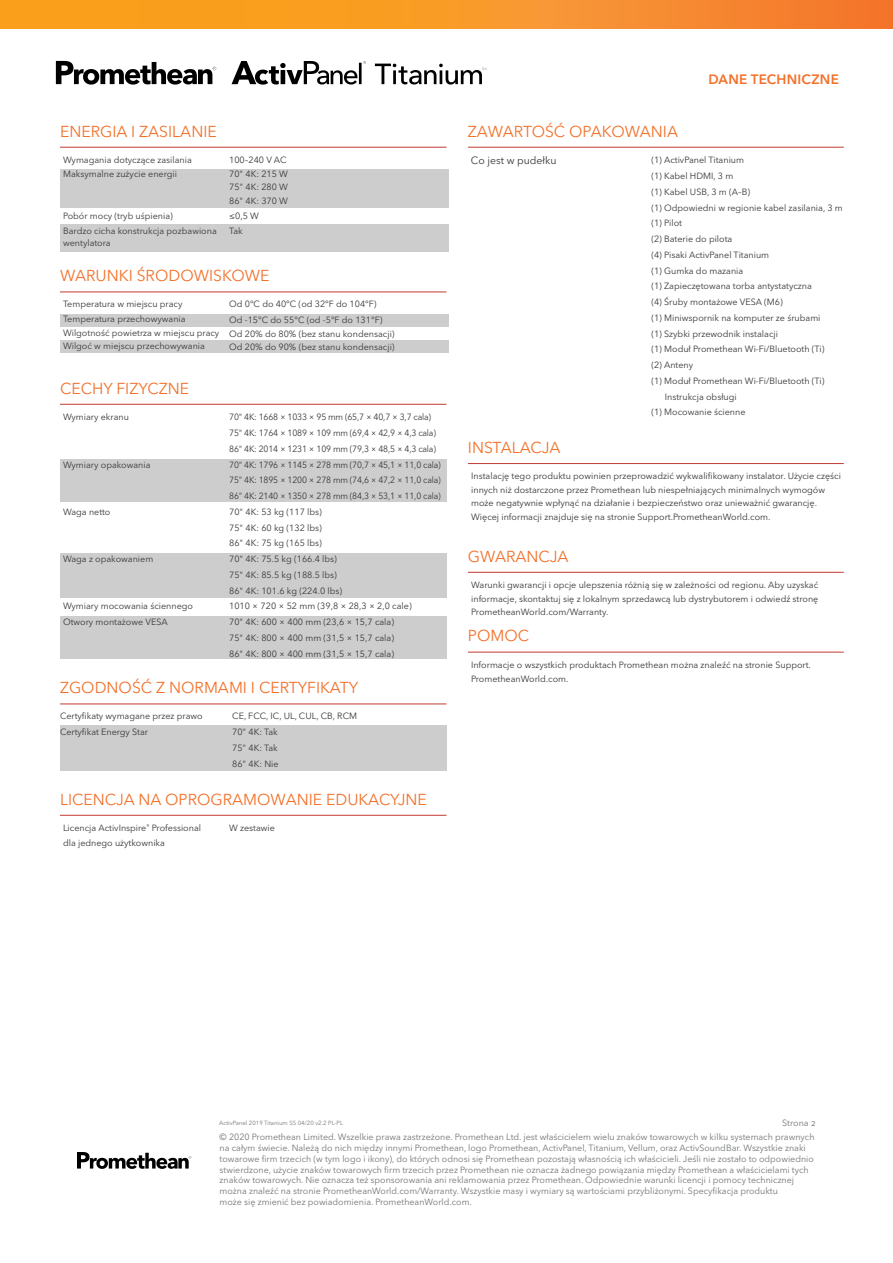
<style>
.page{position:relative;width:893px;height:1263px;background:#fff}
.page>*{position:absolute;margin:0;border:0;box-sizing:border-box;transform-origin:0 0}
.t1{font:15.75px "Avenir Next LT Pro";color:#f37029}
.t2{font:600 13.5px "Avenir Next LT Pro";letter-spacing:.015em;color:#f37029}
.t3{font:10.5px "Avenir Next LT Pro";color:#363739}
.t4{font:9px/13.5px "Avenir Next LT Pro";color:#363739}
.t5{font:9px/10.8px "Avenir Next LT Pro";color:#737577}
.t6{font:9px/15.8px "Avenir Next LT Pro";color:#363739;scale:.96 1}
.t7{font:6px "Avenir Next LT Pro";color:#737577}
</style>
<div class="page">
<div style="left:60px;top:169px;width:388px;height:39px;background:#cdcdce"></div>
<div style="left:60px;top:224px;width:388px;height:27px;background:#cdcdce"></div>
<div style="left:60px;top:459px;width:386px;height:43px;background:#cdcdce"></div>
<div style="left:60px;top:553px;width:386px;height:44px;background:#cdcdce"></div>
<div style="left:60px;top:617px;width:386px;height:42px;background:#cdcdce"></div>
<div style="left:60px;top:725px;width:386px;height:45px;background:#cdcdce"></div>
<div style="left:60px;top:315px;width:388px;height:12px;background:#cdcdce"></div>
<div style="left:60px;top:341px;width:388px;height:12px;background:#cdcdce"></div>
<hr style="left:60px;top:147px;width:386px;height:1px;background:#c33b32">
<hr style="left:468px;top:572px;width:376px;height:1px;background:#c33b32">
<hr style="left:468px;top:463px;width:376px;height:1px;background:#c33b32">
<hr style="left:468px;top:147px;width:376px;height:1px;background:#c33b32">
<hr style="left:468px;top:652px;width:376px;height:1px;background:#c33b32">
<hr style="left:60px;top:404px;width:386px;height:1px;background:#c33b32">
<hr style="left:60px;top:703px;width:386px;height:1px;background:#c33b32">
<hr style="left:60px;top:292px;width:386px;height:1px;background:#c33b32">
<hr style="left:60px;top:815px;width:386px;height:1px;background:#c33b32">
<div style="left:0;top:0;width:893px;height:29px;background:linear-gradient(to right,#faa919,#f58035)"></div>
<svg style="left:56px;top:61px;width:160px;height:24px"></svg>
<svg style="left:232px;top:61px;width:134px;height:24px"></svg>
<svg style="left:375px;top:64px;width:111px;height:21px"></svg>
<svg style="left:77px;top:1152px;width:114px;height:17px"></svg>
<h1 class="t1" style="left:60px;top:122px;width:158px">ENERGIA I ZASILANIE</h1>
<p class="t4" style="left:63px;top:153px;width:130px">Wymagania dotyczące zasilania<br>Maksymalne zużycie energii</p>
<p class="t4" style="left:63px;top:208px;width:155px;line-height:15px">Pobór mocy (tryb uśpienia)<br>Bardzo cicha konstrukcja pozbawiona</p>
<p class="t4" style="left:63px;top:236px;width:49px">wentylatora</p>
<p class="t4" style="left:229px;top:153px;width:60px">100–240 V AC<br>70" 4K: 215 W<br>75" 4K: 280 W<br>86" 4K: 370 W</p>
<p class="t4" style="left:229px;top:208px;width:31px;line-height:15px">≤0,5 W<br>Tak</p>
<h1 class="t1" style="left:60px;top:266px;width:211px">WARUNKI ŚRODOWISKOWE</h1>
<p class="t4" style="left:63px;top:297px;width:124px;line-height:15px">Temperatura w miejscu pracy<br>Temperatura przechowywania</p>
<p class="t4" style="left:63px;top:326px;width:158px">Wilgotność powietrza w miejscu pracy<br>Wilgoć w miejscu przechowywania</p>
<p class="t4" style="left:229px;top:296px;width:155px;line-height:15.8px">Od 0°C do 40°C (od 32°F do 104°F)<br>Od -15°C do 55°C (od -5°F do 131°F)</p>
<p class="t4" style="left:229px;top:327px;width:167px">Od 20% do 80% (bez stanu kondensacji)<br>Od 20% do 90% (bez stanu kondensacji)</p>
<h1 class="t1" style="left:60px;top:379px;width:131px">CECHY FIZYCZNE</h1>
<p class="t4" style="left:63px;top:410px;width:67px">Wymiary ekranu</p>
<p class="t4" style="left:63px;top:458px;width:89px">Wymiary opakowania</p>
<p class="t4" style="left:63px;top:505px;width:49px">Waga netto</p>
<p class="t4" style="left:63px;top:552px;width:92px">Waga z opakowaniem</p>
<p class="t4" style="left:63px;top:598px;width:131px;line-height:15.8px">Wymiary mocowania ściennego<br>Otwory montażowe VESA</p>
<p class="t6" style="left:229px;top:409px;width:222px">70" 4K: 1668 × 1033 × 95 mm (65,7 × 40,7 × 3,7 cala)<br>75" 4K: 1764 × 1089 × 109 mm (69,4 × 42,9 × 4,3 cala)<br>86" 4K: 2014 × 1231 × 109 mm (79,3 × 48,5 × 4,3 cala)<br>70" 4K: 1796 × 1145 × 278 mm (70,7 × 45,1 × 11,0 cala)<br>75" 4K: 1895 × 1200 × 278 mm (74,6 × 47,2 × 11,0 cala)<br>86" 4K: 2140 × 1350 × 278 mm (84,3 × 53,1 × 11,0 cala)<br>70" 4K: 53 kg (117 lbs)<br>75" 4K: 60 kg (132 lbs)<br>86" 4K: 75 kg (165 lbs)<br>70" 4K: 75.5 kg (166.4 lbs)<br>75" 4K: 85.5 kg (188.5 lbs)<br>86" 4K: 101.6 kg (224.0 lbs)<br>1010 × 720 × 52 mm (39,8 × 28,3 × 2,0 cale)<br>70" 4K: 600 × 400 mm (23,6 × 15,7 cala)<br>75" 4K: 800 × 400 mm (31,5 × 15,7 cala)<br>86" 4K: 800 × 400 mm (31,5 × 15,7 cala)</p>
<h1 class="t1" style="left:60px;top:678px;width:300px">ZGODNOŚĆ Z NORMAMI I CERTYFIKATY</h1>
<p class="t4" style="left:60px;top:708px;width:144px;line-height:15.8px">Certyfikaty wymagane przez prawo<br>Certyfikat Energy Star</p>
<p class="t4" style="left:232px;top:708px;width:126px;line-height:15.8px">CE, FCC, IC, UL, CUL, CB, RCM<br>70" 4K: Tak<br>75" 4K: Tak<br>86" 4K: Nie</p>
<h1 class="t1" style="left:60px;top:790px;width:368px">LICENCJA NA OPROGRAMOWANIE EDUKACYJNE</h1>
<p class="t4" style="left:63px;top:820px;width:140px;line-height:15.8px">Licencja ActivInspire<sup>®</sup> Professional dla jednego użytkownika</p>
<p class="t4" style="left:229px;top:821px;width:47px">W zestawie</p>
<h2 class="t2" style="left:708px;top:71px;width:132px">DANE TECHNICZNE</h2>
<h1 class="t1" style="left:468px;top:122px;width:212px">ZAWARTOŚĆ OPAKOWANIA</h1>
<p class="t3" style="left:471px;top:155px;width:87px">Co jest w pudełku</p>
<p class="t4" style="left:651px;top:153px;width:94px">(1) ActivPanel Titanium</p>
<p class="t4" style="left:651px;top:169px;width:83px">(1) Kabel HDMI, 3 m</p>
<p class="t4" style="left:651px;top:185px;width:100px">(1) Kabel USB, 3 m (A–B)</p>
<p class="t4" style="left:651px;top:201px;width:193px">(1) Odpowiedni w regionie kabel zasilania, 3 m</p>
<p class="t4" style="left:651px;top:216px;width:32px">(1) Pilot</p>
<p class="t4" style="left:651px;top:232px;width:83px">(2) Baterie do pilota</p>
<p class="t4" style="left:651px;top:248px;width:119px">(4) Pisaki ActivPanel Titanium</p>
<p class="t4" style="left:651px;top:264px;width:93px">(1) Gumka do mazania</p>
<p class="t4" style="left:651px;top:279px;width:162px">(1) Zapieczętowana torba antystatyczna</p>
<p class="t4" style="left:651px;top:295px;width:133px">(4) Śruby montażowe VESA (M6)</p>
<p class="t4" style="left:651px;top:311px;width:171px">(1) Miniwspornik na komputer ze śrubami</p>
<p class="t4" style="left:651px;top:327px;width:128px">(1) Szybki przewodnik instalacji</p>
<p class="t4" style="left:651px;top:342px;width:175px">(1) Moduł Promethean Wi-Fi/Bluetooth (Ti)</p>
<p class="t4" style="left:651px;top:358px;width:43px">(2) Anteny</p>
<p class="t4" style="left:651px;top:374px;width:175px">(1) Moduł Promethean Wi-Fi/Bluetooth (Ti)</p>
<p class="t4" style="left:665px;top:390px;width:73px">Instrukcja obsługi</p>
<p class="t4" style="left:651px;top:405px;width:96px">(1) Mocowanie ścienne</p>
<h1 class="t1" style="left:468px;top:438px;width:94px">INSTALACJA</h1>
<p class="t4" style="left:471px;top:469px;width:371px">Instalację tego produktu powinien przeprowadzić wykwalifikowany instalator. Użycie części innych niż dostarczone przez Promethean lub niespełniających minimalnych wymogów może negatywnie wpłynąć na działanie i bezpieczeństwo oraz unieważnić gwarancję.<br>Więcej informacji znajduje się na stronie Support.PrometheanWorld.com.</p>
<h1 class="t1" style="left:468px;top:547px;width:102px">GWARANCJA</h1>
<p class="t4" style="left:471px;top:578px;width:349px;text-align:justify">Warunki gwarancji i opcje ulepszenia różnią się w zależności od regionu. Aby uzyskać informacje, skontaktuj się z lokalnym sprzedawcą lub dystrybutorem i odwiedź stronę PrometheanWorld.com/Warranty.</p>
<h1 class="t1" style="left:468px;top:626px;width:63px">POMOC</h1>
<p class="t4" style="left:471px;top:658px;width:341px">Informacje o wszystkich produktach Promethean można znaleźć na stronie Support.<br>PrometheanWorld.com.</p>
<p class="t7" style="left:219px;top:1119px;width:125px">ActivPanel 2019 Titanium SS 04/20 v2.2 PL-PL</p>
<p class="t5" style="left:782px;top:1117px;width:35px">Strona 2</p>
<p class="t5" style="left:220px;top:1132px;width:596px">© 2020 Promethean Limited. Wszelkie prawa zastrzeżone. Promethean Ltd. jest właścicielem wielu znaków towarowych w kilku systemach prawnych na całym świecie. Należą do nich między innymi Promethean, logo Promethean, ActivPanel, Titanium, Vellum, oraz ActivSoundBar. Wszystkie znaki towarowe firm trzecich (w tym logo i ikony), do których odnosi się Promethean pozostają własnością ich właścicieli. Jeśli nie zostało to odpowiednio stwierdzone, użycie znaków towarowych firm trzecich przez Promethean nie oznacza żadnego powiązania między Promethean a właścicielami tych znaków towarowych. Nie oznacza też sponsorowania ani reklamowania przez Promethean. Odpowiednie warunki licencji i pomocy technicznej można znaleźć na stronie PrometheanWorld.com/Warranty. Wszystkie masy i wymiary są wartościami przybliżonymi. Specyfikacja produktu<br>może się zmienić bez powiadomienia. PrometheanWorld.com.</p>
</div>
